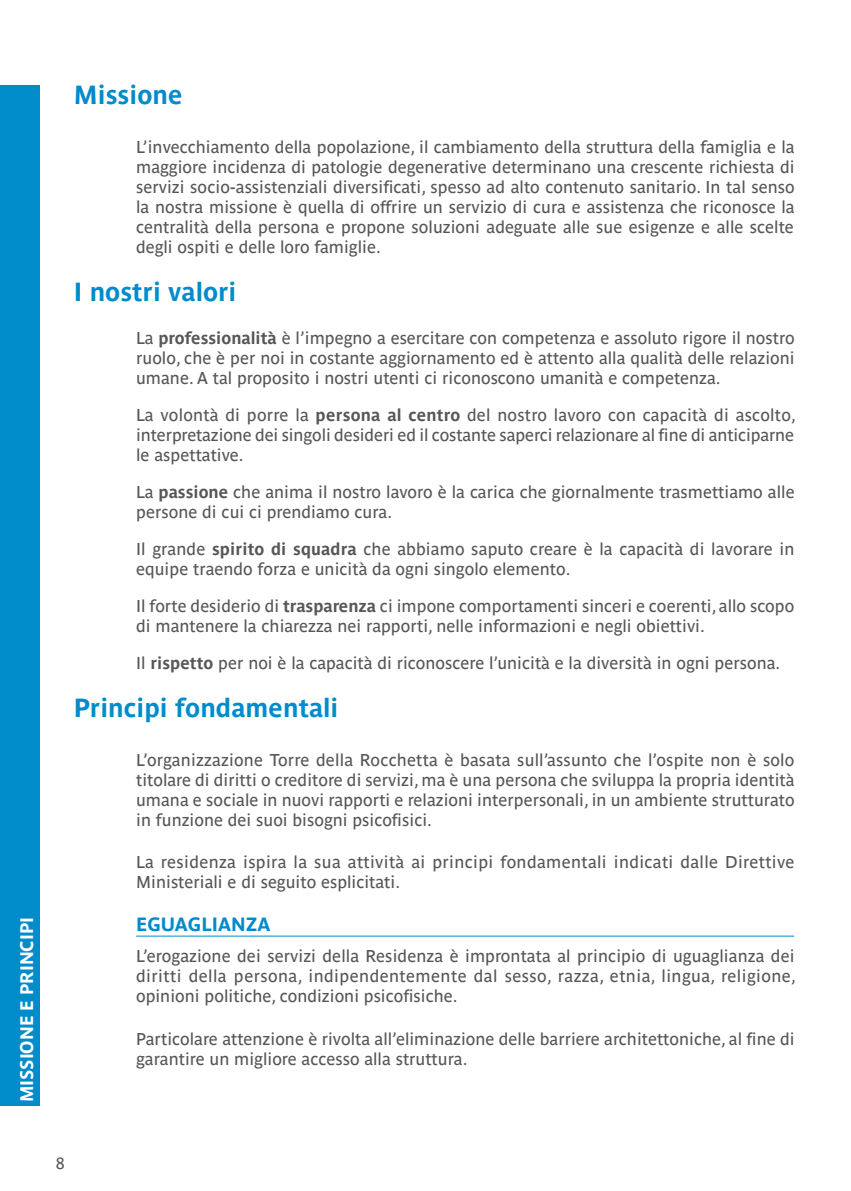
<style>
.page{position:relative;width:851px;height:1191px;background:#fff}
.page>*{position:absolute;margin:0;border:0;box-sizing:border-box;transform-origin:0 0}
.t1{font:700 26px "Parisine Ptf";color:#008bcb}
.t2{font:700 19px "Parisine Ptf";color:#008bcb}
.t3{font:700 18px "Parisine Ptf";color:#fff}
.t4{font:17px/20px "Parisine Ptf";color:#575756;text-align:justify}
.t5{font:17px/20px "Parisine Ptf";letter-spacing:.02em;color:#575756}
.t6{font:16px "Parisine Ptf";color:#575756}
.s1{font-weight:700}
</style>
<div class="page">
<div style="left:0;top:85px;width:40px;height:1021px;background:#008bcb"></div>
<hr style="left:136px;top:935px;width:658px;height:1px;background:#008bcb">
<p class="t3" style="left:13px;top:1102px;width:187px;rotate:-90deg">MISSIONE E PRINCIPI</p>
<h1 class="t1" style="left:74px;top:76px;width:110px">Missione</h1>
<p class="t4" style="left:136px;top:135px;width:660px">L’invecchiamento della popolazione, il cambiamento della struttura della famiglia e la maggiore incidenza di patologie degenerative determinano una crescente richiesta di servizi socio-assistenziali diversificati, spesso ad alto contenuto sanitario. In tal senso la nostra missione è quella di offrire un servizio di cura e assistenza che riconosce la centralità della persona e propone soluzioni adeguate alle sue esigenze e alle scelte degli ospiti e delle loro famiglie.</p>
<h1 class="t1" style="left:74px;top:272px;width:164px">I nostri valori</h1>
<p class="t4" style="left:136px;top:326px;width:660px">La <span class="s1">professionalità</span> è l’impegno a esercitare con competenza e assoluto rigore il nostro ruolo, che è per noi in costante aggiornamento ed è attento alla qualità delle relazioni umane. A tal proposito i nostri utenti ci riconoscono umanità e competenza.</p>
<p class="t4" style="left:136px;top:403px;width:661px">La volontà di porre la <span class="s1">persona al centro</span> del nostro lavoro con capacità di ascolto, interpretazione dei singoli desideri ed il costante saperci relazionare al fine di anticiparne le aspettative.</p>
<p class="t4" style="left:136px;top:480px;width:660px">La <span class="s1">passione</span> che anima il nostro lavoro è la carica che giornalmente trasmettiamo alle persone di cui ci prendiamo cura.</p>
<p class="t4" style="left:136px;top:537px;width:659px">Il grande <span class="s1">spirito di squadra</span> che abbiamo saputo creare è la capacità di lavorare in equipe traendo forza e unicità da ogni singolo elemento.</p>
<p class="t4" style="left:136px;top:594px;width:659px">Il forte desiderio di <span class="s1">trasparenza</span> ci impone comportamenti sinceri e coerenti, allo scopo di mantenere la chiarezza nei rapporti, nelle informazioni e negli obiettivi.</p>
<p class="t4" style="left:136px;top:651px;width:645px">Il <span class="s1">rispetto</span> per noi è la capacità di riconoscere l’unicità e la diversità in ogni persona.</p>
<h1 class="t1" style="left:74px;top:688px;width:266px">Principi fondamentali</h1>
<p class="t4" style="left:136px;top:748px;width:659px">L’organizzazione Torre della Rocchetta è basata sull’assunto che l’ospite non è solo titolare di diritti o creditore di servizi, ma è una persona che sviluppa la propria identità umana e sociale in nuovi rapporti e relazioni interpersonali, in un ambiente strutturato in funzione dei suoi bisogni psicofisici.</p>
<p class="t5" style="left:136px;top:850px;width:660px">La residenza ispira la sua attività ai principi fondamentali indicati dalle Direttive<br>Ministeriali e di seguito esplicitati.</p>
<p class="t2" style="left:136px;top:910px;width:136px">EGUAGLIANZA</p>
<p class="t4" style="left:136px;top:945px;width:661px">L’erogazione dei servizi della Residenza è improntata al principio di uguaglianza dei diritti della persona, indipendentemente dal sesso, razza, etnia, lingua, religione, opinioni politiche, condizioni psicofisiche.</p>
<p class="t4" style="left:136px;top:1027px;width:660px">Particolare attenzione è rivolta all’eliminazione delle barriere architettoniche, al fine di garantire un migliore accesso alla struttura.</p>
<p class="t6" style="left:56px;top:1150px;width:10px">8</p>
</div>
